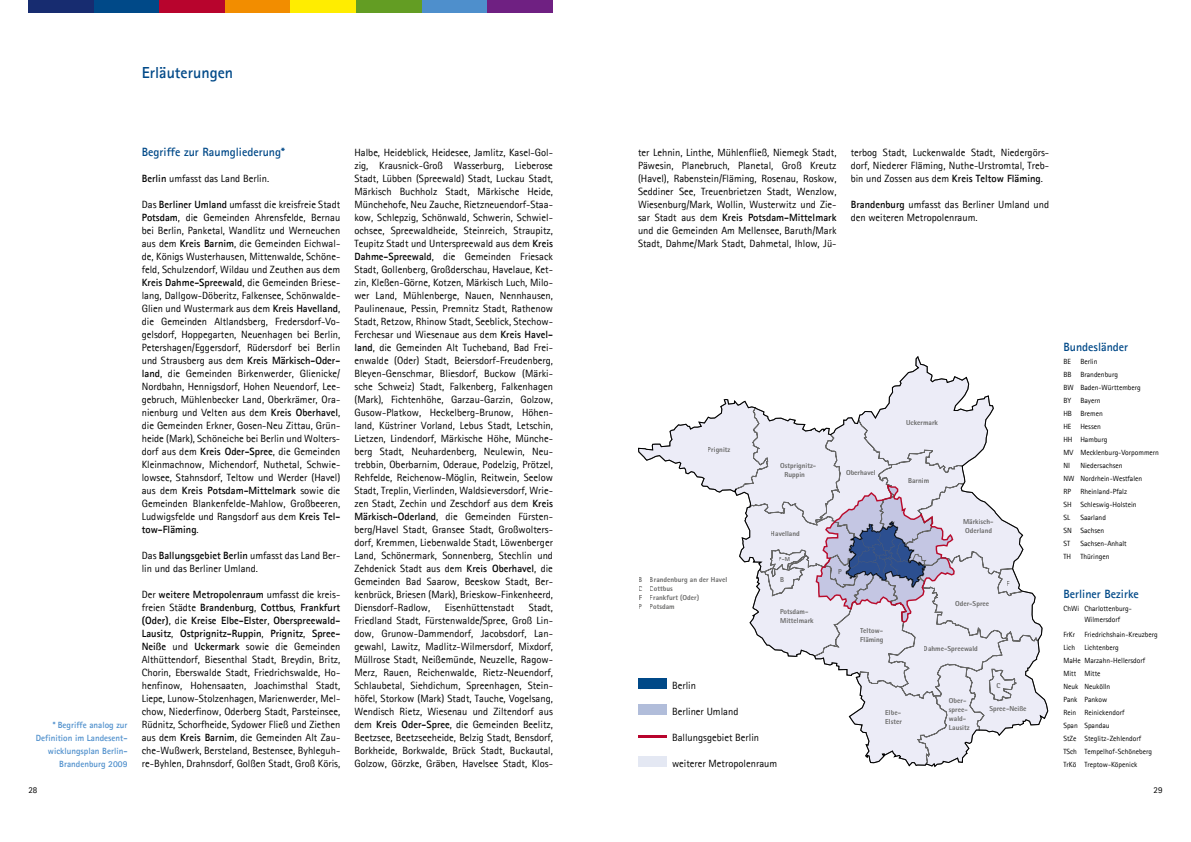
<style>
.page{position:relative;width:1191px;height:842px;background:#fff}
.page>*{position:absolute;margin:0;border:0;box-sizing:border-box;transform-origin:0 0}
.t1{font:700 16px "Agfa Rotis Sans Serif";color:#004988}
.t2{font:700 12px "Agfa Rotis Sans Serif";color:#004988}
.t3{font:10.5px/13px "Agfa Rotis Sans Serif";color:#000;text-align:justify}
.t4{font:700 9px/13px "Agfa Rotis Sans Serif";color:#4e8fcc;text-align:right}
.t5{font:9px "Agfa Rotis Sans Serif";color:#000}
.t6{font:7.5px/13px "Agfa Rotis Sans Serif";color:#000}
.t7{font:800 7.2px/8.9px "Rotis Sans Serif Pro";color:#686867}
.t8{font:800 6.2px "Rotis Sans Serif Pro";color:#686867}
.s1{font-weight:700}
</style>
<div class="page">
<div style="left:28px;top:0;width:66px;height:13px;background:#172c70"></div>
<div style="left:94px;top:0;width:65px;height:13px;background:#004988"></div>
<div style="left:159px;top:0;width:66px;height:13px;background:#b8042d"></div>
<div style="left:225px;top:0;width:66px;height:13px;background:#f28d00"></div>
<div style="left:291px;top:0;width:65px;height:13px;background:#ffed00"></div>
<div style="left:356px;top:0;width:66px;height:13px;background:#639d23"></div>
<div style="left:422px;top:0;width:65px;height:13px;background:#4e8fcc"></div>
<div style="left:487px;top:0;width:66px;height:13px;background:#6f2082"></div>
<svg style="left:638px;top:357px;width:409px;height:409px"></svg>
<div style="left:638px;top:678px;width:28px;height:11px;background:#004988"></div>
<div style="left:638px;top:704px;width:28px;height:11px;background:#b1bdda"></div>
<div style="left:638px;top:756px;width:28px;height:11px;background:#e4e8f3"></div>
<hr style="left:638px;top:735px;width:28px;height:3px;background:#b8042d">
<h1 class="t1" style="left:142px;top:63px;width:93px">Erläuterungen</h1>
<p class="t4" style="left:36px;top:718px;width:93px">* Begriffe analog zur<br>Definition im Landesent&shy;wicklungsplan Berlin-<br>Brandenburg 2009</p>
<p class="t2" style="left:142px;top:145px;width:145px">Begriffe zur Raumgliederung*</p>
<p class="t3" style="left:142px;top:172px;width:129px"><span class="s1">Berlin</span> umfasst das Land Berlin.</p>
<p class="t3" style="left:142px;top:198px;width:200px">Das <span class="s1">Berliner Umland</span> umfasst die kreisfreie Stadt <span class="s1">Potsdam</span>, die Gemeinden Ahrensfelde, Bernau bei Berlin, Panketal, Wandlitz und Werneuchen aus dem <span class="s1">Kreis Barnim</span>, die Gemeinden Eichwal&shy;de, Königs Wusterhausen, Mittenwalde, Schöne&shy;feld, Schulzendorf, Wildau und Zeuthen aus dem <span class="s1">Kreis Dahme-Spreewald</span>, die Gemeinden Briese&shy;lang, Dallgow-Döberitz, Falkensee, Schönwalde-Glien und Wustermark aus dem <span class="s1">Kreis Havelland</span>, die Gemeinden Altlandsberg, Fredersdorf-Vo&shy;gelsdorf, Hoppegarten, Neuenhagen bei Berlin, Petershagen/Eggersdorf, Rüdersdorf bei Berlin und Strausberg aus dem <span class="s1">Kreis Märkisch-Oder&shy;land</span>, die Gemeinden Birkenwerder, Glienicke/ Nordbahn, Hennigsdorf, Hohen Neuendorf, Lee&shy;gebruch, Mühlenbecker Land, Oberkrämer, Ora&shy;nienburg und Velten aus dem <span class="s1">Kreis Oberhavel</span>, die Gemeinden Erkner, Gosen-Neu Zittau, Grün&shy;heide (Mark), Schöneiche bei Berlin und Wolters&shy;dorf aus dem <span class="s1">Kreis Oder-Spree</span>, die Gemeinden Kleinmachnow, Michendorf, Nuthetal, Schwie&shy;lowsee, Stahnsdorf, Teltow und Werder (Havel) aus dem <span class="s1">Kreis Potsdam-Mittelmark</span> sowie die Gemeinden Blankenfelde-Mahlow, Großbeeren, Ludwigsfelde und Rangsdorf aus dem <span class="s1">Kreis Tel&shy;tow-Fläming</span>.</p>
<p class="t3" style="left:142px;top:549px;width:200px">Das <span class="s1">Ballungsgebiet Berlin</span> umfasst das Land Ber&shy;lin und das Berliner Umland.</p>
<p class="t3" style="left:142px;top:588px;width:200px">Der <span class="s1">weitere Metropolenraum</span> umfasst die kreis&shy;freien Städte <span class="s1">Brandenburg</span>, <span class="s1">Cottbus</span>, <span class="s1">Frankfurt (Oder)</span>, die <span class="s1">Kreise Elbe-Elster</span>, <span class="s1">Oberspreewald-Lausitz</span>, <span class="s1">Ostprignitz-Ruppin</span>, <span class="s1">Prignitz</span>, <span class="s1">Spree-Neiße</span> und <span class="s1">Uckermark</span> sowie die Gemeinden Althüttendorf, Biesenthal Stadt, Breydin, Britz, Chorin, Eberswalde Stadt, Friedrichswalde, Ho&shy;henfinow, Hohensaaten, Joachimsthal Stadt, Liepe, Lunow-Stolzenhagen, Marienwerder, Mel&shy;chow, Niederfinow, Oderberg Stadt, Parsteinsee, Rüdnitz, Schorfheide, Sydower Fließ und Ziethen aus dem <span class="s1">Kreis Barnim</span>, die Gemeinden Alt Zau&shy;che-Wußwerk, Bersteland, Bestensee, Byhleguh&shy;re-Byhlen, Drahnsdorf, Golßen Stadt, Groß Köris,</p>
<p class="t3" style="left:354px;top:146px;width:200px">Halbe, Heideblick, Heidesee, Jamlitz, Kasel-Gol&shy;zig, Krausnick-Groß Wasserburg, Lieberose Stadt, Lübben (Spreewald) Stadt, Luckau Stadt, Märkisch Buchholz Stadt, Märkische Heide, Münchehofe, Neu Zauche, Rietzneuendorf-Staa&shy;kow, Schlepzig, Schönwald, Schwerin, Schwiel&shy;ochsee, Spreewaldheide, Steinreich, Straupitz, Teupitz Stadt und Unterspreewald aus dem <span class="s1">Kreis Dahme-Spreewald</span>, die Gemeinden Friesack Stadt, Gollenberg, Großderschau, Havelaue, Ket&shy;zin, Kleßen-Görne, Kotzen, Märkisch Luch, Milo&shy;wer Land, Mühlenberge, Nauen, Nennhausen, Paulinenaue, Pessin, Premnitz Stadt, Rathenow Stadt, Retzow, Rhinow Stadt, Seeblick, Stechow-Ferchesar und Wiesenaue aus dem <span class="s1">Kreis Havel&shy;land</span>, die Gemeinden Alt Tucheband, Bad Frei&shy;enwalde (Oder) Stadt, Beiersdorf-Freudenberg, Bleyen-Genschmar, Bliesdorf, Buckow (Märki&shy;sche Schweiz) Stadt, Falkenberg, Falkenhagen (Mark), Fichtenhöhe, Garzau-Garzin, Golzow, Gusow-Platkow, Heckelberg-Brunow, Höhen&shy;land, Küstriner Vorland, Lebus Stadt, Letschin, Lietzen, Lindendorf, Märkische Höhe, Münche&shy;berg Stadt, Neuhardenberg, Neulewin, Neu&shy;trebbin, Oberbarnim, Oderaue, Podelzig, Prötzel, Rehfelde, Reichenow-Möglin, Reitwein, Seelow Stadt, Treplin, Vierlinden, Waldsieversdorf, Wrie&shy;zen Stadt, Zechin und Zeschdorf aus dem <span class="s1">Kreis Märkisch-Oderland</span>, die Gemeinden Fürsten&shy;berg/Havel Stadt, Gransee Stadt, Großwolters&shy;dorf, Kremmen, Liebenwalde Stadt, Löwenberger Land, Schönermark, Sonnenberg, Stechlin und Zehdenick Stadt aus dem <span class="s1">Kreis Oberhavel</span>, die Gemeinden Bad Saarow, Beeskow Stadt, Ber&shy;kenbrück, Briesen (Mark), Brieskow-Finkenheerd, Diensdorf-Radlow,</p>
<p class="t3" style="left:354px;top:601px;width:200px;text-indent:174px">Stadt, Friedland Stadt, Fürstenwalde/Spree, Groß Lin&shy;dow, Grunow-Dammendorf, Jacobsdorf, Lan&shy;gewahl, Lawitz, Madlitz-Wilmersdorf, Mixdorf, Müllrose Stadt, Neißemünde, Neuzelle, Ragow-Merz, Rauen, Reichenwalde, Rietz-Neuendorf, Schlaubetal, Siehdichum, Spreenhagen, Stein&shy;höfel, Storkow (Mark) Stadt, Tauche, Vogelsang, Wendisch Rietz, Wiesenau und Ziltendorf aus dem <span class="s1">Kreis Oder-Spree</span>, die Gemeinden Beelitz, Beetzsee, Beetzseeheide, Belzig Stadt, Bensdorf, Borkheide, Borkwalde, Brück Stadt, Buckautal, Golzow, Görzke, Gräben, Havelsee Stadt, Klos-</p>
<p class="t3" style="left:445px;top:601px;width:71px">Eisenhüttenstadt</p>
<p class="t3" style="left:638px;top:146px;width:200px">ter Lehnin, Linthe, Mühlenfließ, Niemegk Stadt, Päwesin, Planebruch, Planetal, Groß Kreutz (Havel), Rabenstein/Fläming, Rosenau, Roskow, Seddiner See, Treuenbrietzen Stadt, Wenzlow, Wiesenburg/Mark, Wollin, Wusterwitz und Zie&shy;sar Stadt aus dem <span class="s1">Kreis Potsdam-Mittelmark </span>und die Gemeinden Am Mellensee, Baruth/Mark Stadt, Dahme/Mark Stadt, Dahmetal, Ihlow, Jü-</p>
<p class="t3" style="left:850px;top:146px;width:200px">terbog Stadt, Luckenwalde Stadt, Niedergörs&shy;dorf, Niederer Fläming, Nuthe-Urstromtal, Treb&shy;bin und Zossen aus dem <span class="s1">Kreis Teltow Fläming</span>.</p>
<p class="t3" style="left:850px;top:198px;width:200px"><span class="s1">Brandenburg</span> umfasst das Berliner Umland und den weiteren Metropolenraum.</p>
<p class="t7" style="left:707px;top:445px;width:24px">Prignitz</p>
<p class="t7" style="left:784px;top:461px;width:33px;text-indent:-4px">Ostprignitz-<br>Ruppin</p>
<p class="t7" style="left:846px;top:468px;width:31px">Oberhavel</p>
<p class="t7" style="left:906px;top:418px;width:33px">Uckermark</p>
<p class="t7" style="left:908px;top:476px;width:23px">Barnim</p>
<p class="t7" style="left:770px;top:529px;width:31px">Havelland</p>
<p class="t7" style="left:963px;top:517px;width:32px">Märkisch-<br>Oderland</p>
<p class="t8" style="left:778px;top:555px;width:13px">P-M</p>
<p class="t7" style="left:638px;top:575px;width:90px">B Brandenburg an der Havel<br>C Cottbus<br>F Frankfurt (Oder)<br>P Potsdam</p>
<p class="t7" style="left:780px;top:575px;width:6px">B</p>
<p class="t7" style="left:780px;top:607px;width:35px">Potsdam-<br>Mittelmark</p>
<p class="t7" style="left:838px;top:567px;width:5px">P</p>
<p class="t7" style="left:860px;top:626px;width:25px">Teltow-<br>Fläming</p>
<p class="t7" style="left:955px;top:599px;width:36px">Oder-Spree</p>
<p class="t7" style="left:923px;top:644px;width:56px">Dahme-Spreewald</p>
<p class="t7" style="left:1007px;top:579px;width:5px">F</p>
<p class="t3" style="left:672px;top:679px;width:25px">Berlin</p>
<p class="t3" style="left:672px;top:705px;width:68px">Berliner Umland</p>
<p class="t3" style="left:672px;top:731px;width:89px">Ballungsgebiet Berlin</p>
<p class="t3" style="left:672px;top:757px;width:107px">weiterer Metropolenraum</p>
<p class="t7" style="left:885px;top:708px;width:18px">Elbe-<br>Elster</p>
<p class="t7" style="left:949px;top:696px;width:22px">Ober&shy;spree&shy;wald-<br>Lausitz</p>
<p class="t7" style="left:996px;top:681px;width:6px">C</p>
<p class="t7" style="left:989px;top:704px;width:39px">Spree-Neiße</p>
<p class="t2" style="left:1063px;top:340px;width:66px">Bundesländer</p>
<p class="t6" style="left:1063px;top:355px;width:9px">BE</p>
<p class="t6" style="left:1063px;top:355px;width:97px;text-indent:17px">Berlin<br>BB Brandenburg<br>BW Baden-Württemberg<br>BY Bayern<br>HB Bremen<br>HE Hessen<br>HH Hamburg<br>MV Mecklenburg-Vorpommern<br>NI</p>
<p class="t6" style="left:1063px;top:459px;width:80px;text-indent:17px">Niedersachsen<br>NW Nordrhein-Westfalen<br>RP</p>
<p class="t6" style="left:1063px;top:485px;width:75px;text-indent:17px">Rheinland-Pfalz<br>SH Schleswig-Holstein<br>SL</p>
<p class="t6" style="left:1063px;top:511px;width:44px;text-indent:17px">Saarland<br>SN Sachsen<br>ST</p>
<p class="t6" style="left:1080px;top:537px;width:48px">Sachsen-Anhalt</p>
<p class="t6" style="left:1063px;top:550px;width:9px">TH</p>
<p class="t6" style="left:1080px;top:550px;width:31px">Thüringen</p>
<p class="t2" style="left:1063px;top:587px;width:77px">Berliner Bezirke</p>
<p class="t6" style="left:1084px;top:603px;width:48px;line-height:11px;text-indent:-21px">ChWi Charlottenburg-<br>Wilmersdorf</p>
<p class="t6" style="left:1063px;top:628px;width:96px">FrKr Friedrichshain-Kreuzberg<br>Lich Lichtenberg<br>MaHe Marzahn-Hellersdorf<br>Mitt Mitte<br>Neuk Neukölln<br>Pank Pankow<br>Rein Reinickendorf<br>Span Spandau<br>StZe Steglitz-Zehlendorf<br>TSch Tempelhof-Schöneberg<br>TrKö Treptow-Köpenick</p>
<p class="t5" style="left:28px;top:785px;width:10px">28</p>
<p class="t5" style="left:1153px;top:785px;width:10px">29</p>
</div>
